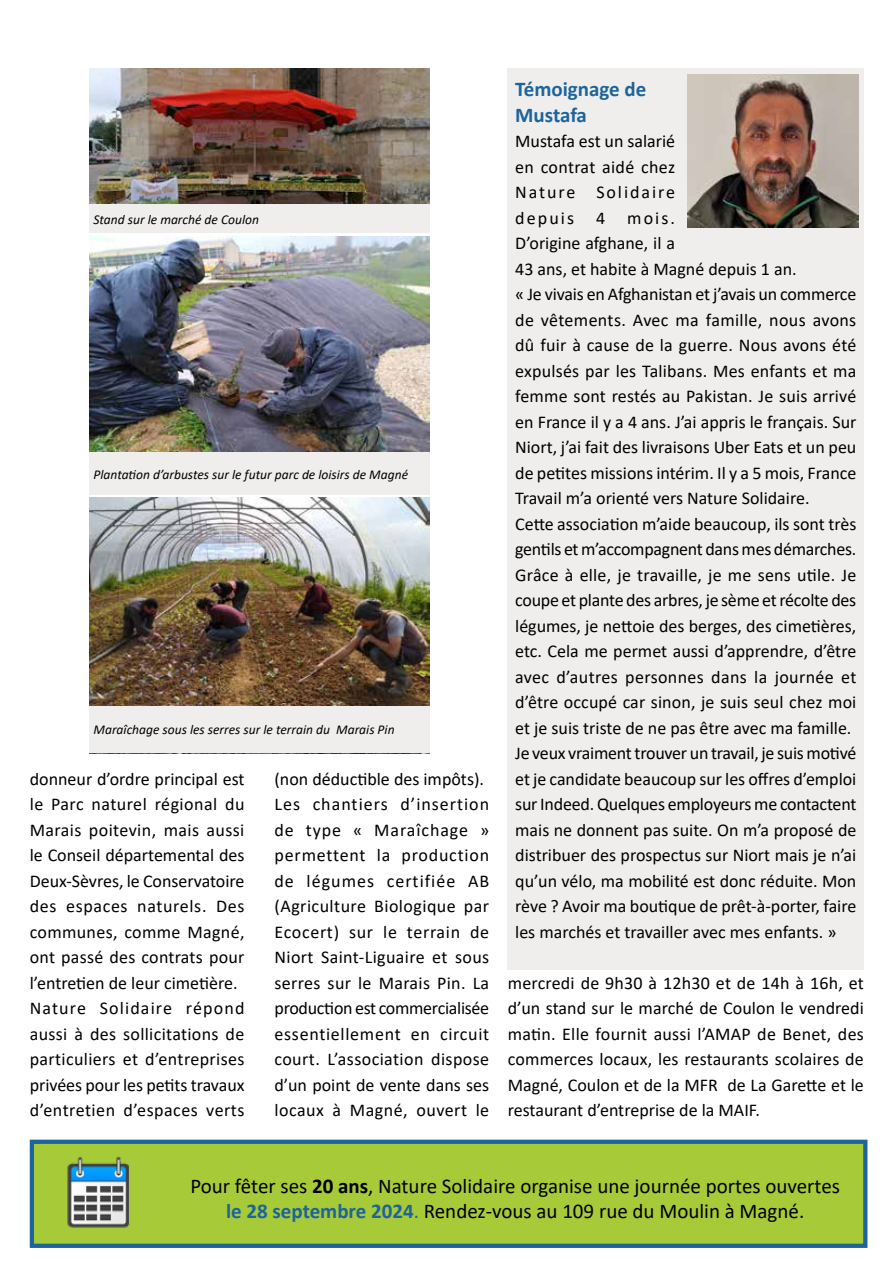
<style>
.page{position:relative;width:893px;height:1263px;background:#fff}
.page>*{position:absolute;margin:0;border:0;box-sizing:border-box;transform-origin:0 0}
.t1{font:21px/25.5px "Calibri";color:#000;text-align:center}
.t2{font:700 21px/25.5px "Calibri";color:#1c649b}
.t3{font:18px/25.5px "Calibri";color:#000}
.t4{font:18px/25.5px "Calibri";letter-spacing:.025em;color:#000}
.t5{font:italic 13.5px "Calibri";color:#000}
.s1{font-weight:700}
.s2{font-weight:700;color:#1c649b}
.s3{color:#1c649b}
</style>
<div class="page">
<img style="left:89px;top:68px;width:340px;height:136px">
<img style="left:89px;top:236px;width:340px;height:216px">
<img style="left:89px;top:498px;width:340px;height:208px">
<div style="left:89px;top:204px;width:340px;height:29px;background:#efeeed"></div>
<div style="left:89px;top:452px;width:340px;height:43px;background:#efeeed"></div>
<div style="left:89px;top:706px;width:340px;height:47px;background:#efeeed"></div>
<div style="left:508px;top:68px;width:356px;height:901px;background:#efeeed"></div>
<img style="left:688px;top:75px;width:170px;height:153px">
<div style="left:30px;top:1140px;width:837px;height:108px;background:#a7ca39;border:4px solid #1c649b"></div>
<img style="left:67px;top:1156px;width:63px;height:72px">
<p class="t5" style="left:94px;top:210px;width:167px">Stand sur le marché de Coulon</p>
<p class="t5" style="left:94px;top:465px;width:316px">Plantation d’arbustes sur le futur parc de loisirs de Magné</p>
<p class="t5" style="left:94px;top:720px;width:303px">Maraîchage sous les serres sur le terrain du Marais Pin</p>
<p class="t3" style="left:30px;top:765px;width:216px">donneur d’ordre principal est le Parc naturel régional du<br>Marais poitevin, mais aussi le Conseil départemental des<br>Deux-Sèvres, le Conservatoire des espaces naturels. Des communes, comme Magné, ont passé des contrats pour l’entretien de leur cimetière.<br>Nature Solidaire répond aussi à des sollicitations de particuliers et d’entreprises privées pour les petits travaux d’entretien d’espaces verts</p>
<p class="t4" style="left:275px;top:765px;width:216px">(non déductible des impôts).<br>Les chantiers d’insertion de type « Maraîchage » permettent la production de légumes certifiée AB (Agriculture Biologique par<br>Ecocert) sur le terrain de<br>Niort Saint-Liguaire et sous serres sur le Marais Pin. La production est commercialisée essentiellement en circuit court. L’association dispose d’un point de vente dans ses locaux à Magné, ouvert le</p>
<p class="t2" style="left:515px;top:76px;width:133px">Témoignage de<br>Mustafa</p>
<p class="t3" style="left:515px;top:128px;width:343px">Mustafa est un salarié<br>en contrat aidé chez<br>Nature Solidaire<br>depuis 4 mois.<br>D’origine afghane, il a<br>43 ans, et habite à Magné depuis 1 an.<br>« Je vivais en Afghanistan et j’avais un commerce de vêtements. Avec ma famille, nous avons dû fuir à cause de la guerre. Nous avons été expulsés par les Talibans. Mes enfants et ma femme sont restés au Pakistan. Je suis arrivé en France il y a 4 ans. J’ai appris le français. Sur Niort, j’ai fait des livraisons Uber Eats et un peu de petites missions intérim. Il y a 5 mois, France Travail m’a orienté vers Nature Solidaire.<br>Cette association m’aide beaucoup, ils sont très gentils et m’accompagnent dans mes démarches.<br>Grâce à elle, je travaille, je me sens utile. Je coupe et plante des arbres, je sème et récolte des légumes, je nettoie des berges, des cimetières, etc. Cela me permet aussi d’apprendre, d’être avec d’autres personnes dans la journée et d’être occupé car sinon, je suis seul chez moi et je suis triste de ne pas être avec ma famille.<br>Je veux vraiment trouver un travail, je suis motivé et je candidate beaucoup sur les offres d’emploi sur Indeed. Quelques employeurs me contactent mais ne donnent pas suite. On m’a proposé de distribuer des prospectus sur Niort mais je n’ai qu’un vélo, ma mobilité est donc réduite. Mon rève ? Avoir ma boutique de prêt‑à‑porter, faire les marchés et travailler avec mes enfants. »</p>
<p class="t3" style="left:508px;top:969px;width:358px;text-align:justify">mercredi de 9h30 à 12h30 et de 14h à 16h, et d’un stand sur le marché de Coulon le vendredi matin. Elle fournit aussi l’AMAP de Benet, des commerces locaux, les restaurants scolaires de Magné, Coulon et de la MFR de La Garette et le restaurant d’entreprise de la MAIF.</p>
<p class="t1" style="left:190px;top:1172px;width:651px">Pour fêter ses <span class="s1">20 ans</span>, Nature Solidaire organise une journée portes ouvertes <span class="s2">le 28 septembre 2024</span><span class="s3">.</span> Rendez-vous au 109 rue du Moulin à Magné.</p>
</div>
